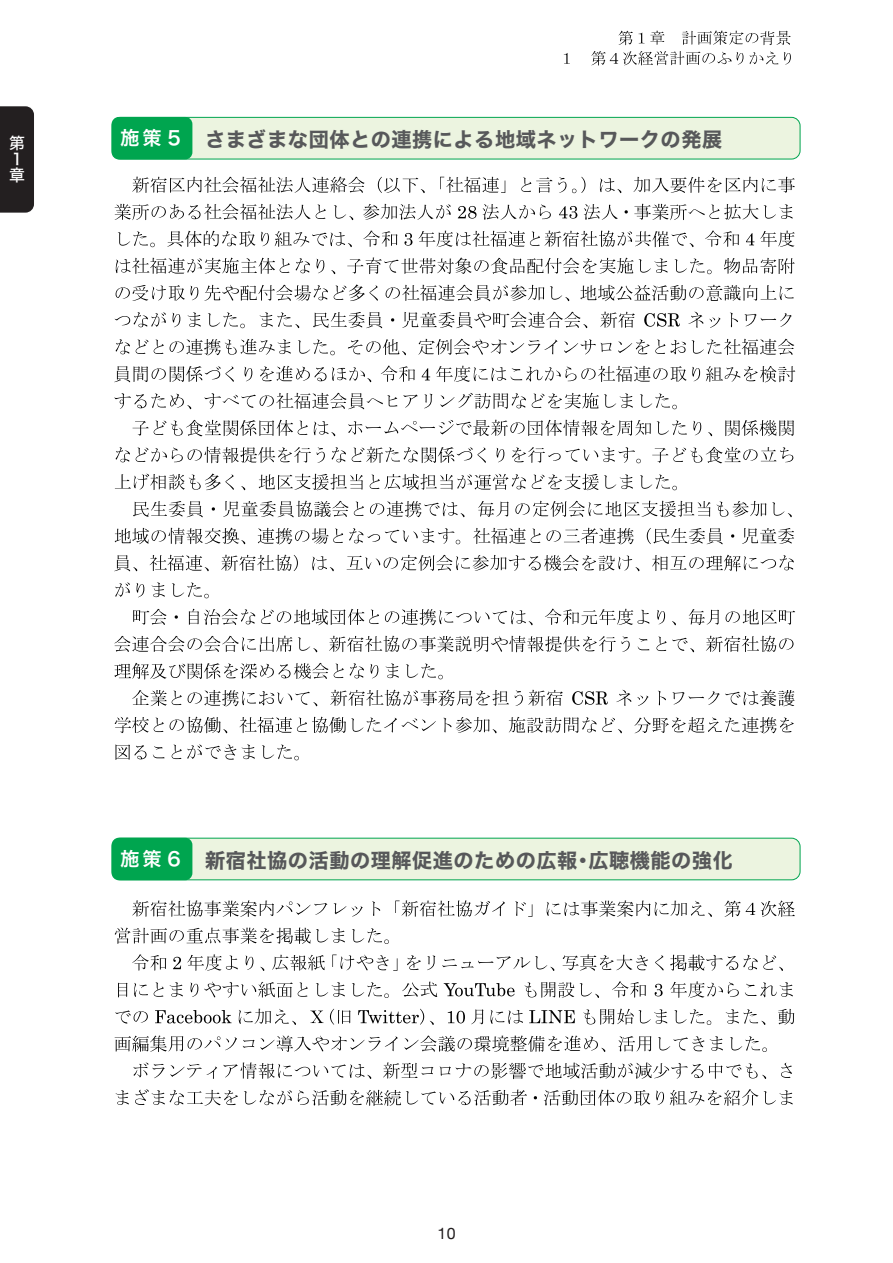
<style>
.page{position:relative;width:893px;height:1263px;background:#fff}
.page>*{position:absolute;margin:0;border:0;box-sizing:border-box;transform-origin:0 0}
.t1{font:20.25px "Hira Kaku Std W7";letter-spacing:.025em;color:#57585a}
.t2{font:15.9px/15.9px "Hira Kaku Std W5";color:#fff}
.t3{font:15.9px "Helvetica Neue";color:#231f20}
.s1{font-family:"Hira Kaku Std W6";font-size:19.2px;color:#fff}
</style>
<div class="page">
<svg style="left:618px;top:31px;width:46px;height:14px"></svg>
<svg style="left:682px;top:30px;width:109px;height:15px"></svg>
<svg style="left:564px;top:53px;width:6px;height:11px"></svg>
<svg style="left:591px;top:51px;width:200px;height:15px"></svg>
<svg style="left:132px;top:177px;width:293px;height:16px"></svg>
<svg style="left:440px;top:177px;width:65px;height:16px"></svg>
<svg style="left:521px;top:177px;width:64px;height:16px"></svg>
<svg style="left:600px;top:178px;width:21px;height:15px"></svg>
<svg style="left:633px;top:177px;width:162px;height:16px"></svg>
<svg style="left:115px;top:204px;width:336px;height:16px"></svg>
<svg style="left:458px;top:206px;width:18px;height:13px"></svg>
<svg style="left:483px;top:204px;width:68px;height:16px"></svg>
<svg style="left:559px;top:206px;width:18px;height:13px"></svg>
<svg style="left:584px;top:204px;width:209px;height:16px"></svg>
<svg style="left:118px;top:231px;width:37px;height:16px"></svg>
<svg style="left:167px;top:231px;width:102px;height:16px"></svg>
<svg style="left:275px;top:231px;width:123px;height:16px"></svg>
<svg style="left:404px;top:233px;width:8px;height:13px"></svg>
<svg style="left:418px;top:231px;width:321px;height:16px"></svg>
<svg style="left:746px;top:233px;width:8px;height:12px"></svg>
<svg style="left:760px;top:231px;width:35px;height:16px"></svg>
<svg style="left:116px;top:257px;width:679px;height:17px"></svg>
<svg style="left:116px;top:284px;width:678px;height:17px"></svg>
<svg style="left:115px;top:312px;width:520px;height:16px"></svg>
<svg style="left:644px;top:313px;width:36px;height:14px"></svg>
<svg style="left:688px;top:312px;width:104px;height:16px"></svg>
<svg style="left:116px;top:339px;width:678px;height:16px"></svg>
<svg style="left:114px;top:366px;width:138px;height:16px"></svg>
<svg style="left:260px;top:366px;width:155px;height:16px"></svg>
<svg style="left:422px;top:368px;width:8px;height:12px"></svg>
<svg style="left:436px;top:366px;width:359px;height:16px"></svg>
<svg style="left:114px;top:393px;width:563px;height:16px"></svg>
<svg style="left:133px;top:420px;width:536px;height:16px"></svg>
<svg style="left:672px;top:421px;width:29px;height:14px"></svg>
<svg style="left:708px;top:420px;width:86px;height:16px"></svg>
<svg style="left:116px;top:447px;width:661px;height:16px"></svg>
<svg style="left:780px;top:447px;width:13px;height:15px"></svg>
<svg style="left:115px;top:473px;width:394px;height:17px"></svg>
<svg style="left:512px;top:474px;width:165px;height:16px"></svg>
<svg style="left:133px;top:501px;width:659px;height:16px"></svg>
<svg style="left:115px;top:528px;width:679px;height:16px"></svg>
<svg style="left:114px;top:555px;width:95px;height:16px"></svg>
<svg style="left:221px;top:555px;width:418px;height:16px"></svg>
<svg style="left:652px;top:555px;width:142px;height:17px"></svg>
<svg style="left:115px;top:582px;width:94px;height:16px"></svg>
<svg style="left:133px;top:609px;width:400px;height:16px"></svg>
<svg style="left:545px;top:609px;width:250px;height:16px"></svg>
<svg style="left:114px;top:636px;width:203px;height:16px"></svg>
<svg style="left:329px;top:636px;width:365px;height:16px"></svg>
<svg style="left:706px;top:636px;width:87px;height:16px"></svg>
<svg style="left:114px;top:663px;width:329px;height:17px"></svg>
<svg style="left:132px;top:690px;width:185px;height:16px"></svg>
<svg style="left:330px;top:690px;width:233px;height:16px"></svg>
<svg style="left:572px;top:691px;width:36px;height:14px"></svg>
<svg style="left:616px;top:690px;width:179px;height:16px"></svg>
<svg style="left:115px;top:717px;width:500px;height:16px"></svg>
<svg style="left:618px;top:717px;width:176px;height:16px"></svg>
<svg style="left:116px;top:744px;width:183px;height:16px"></svg>
<svg style="left:132px;top:900px;width:400px;height:17px"></svg>
<svg style="left:547px;top:900px;width:208px;height:17px"></svg>
<svg style="left:761px;top:900px;width:34px;height:17px"></svg>
<svg style="left:115px;top:927px;width:274px;height:17px"></svg>
<svg style="left:132px;top:954px;width:34px;height:17px"></svg>
<svg style="left:173px;top:957px;width:8px;height:12px"></svg>
<svg style="left:187px;top:954px;width:77px;height:17px"></svg>
<svg style="left:272px;top:955px;width:53px;height:16px"></svg>
<svg style="left:332px;top:954px;width:451px;height:17px"></svg>
<svg style="left:118px;top:981px;width:319px;height:17px"></svg>
<svg style="left:444px;top:983px;width:71px;height:13px"></svg>
<svg style="left:525px;top:982px;width:49px;height:16px"></svg>
<svg style="left:580px;top:981px;width:66px;height:17px"></svg>
<svg style="left:655px;top:984px;width:8px;height:12px"></svg>
<svg style="left:670px;top:981px;width:69px;height:17px"></svg>
<svg style="left:745px;top:982px;width:48px;height:15px"></svg>
<svg style="left:115px;top:1010px;width:33px;height:13px"></svg>
<svg style="left:155px;top:1010px;width:77px;height:13px"></svg>
<svg style="left:239px;top:1009px;width:57px;height:16px"></svg>
<svg style="left:310px;top:1010px;width:14px;height:13px"></svg>
<svg style="left:330px;top:1009px;width:21px;height:16px"></svg>
<svg style="left:358px;top:1009px;width:66px;height:16px"></svg>
<svg style="left:448px;top:1011px;width:17px;height:12px"></svg>
<svg style="left:471px;top:1009px;width:13px;height:15px"></svg>
<svg style="left:490px;top:1010px;width:33px;height:14px"></svg>
<svg style="left:529px;top:1010px;width:46px;height:13px"></svg>
<svg style="left:583px;top:1009px;width:211px;height:16px"></svg>
<svg style="left:115px;top:1035px;width:652px;height:17px"></svg>
<svg style="left:133px;top:1062px;width:608px;height:17px"></svg>
<svg style="left:746px;top:1063px;width:20px;height:16px"></svg>
<svg style="left:781px;top:1063px;width:11px;height:15px"></svg>
<svg style="left:116px;top:1089px;width:643px;height:17px"></svg>
<svg style="left:764px;top:1090px;width:29px;height:15px"></svg>
<div style="left:0;top:106px;width:34px;height:107px;background:#231f20"></div>
<div style="left:112px;top:838px;width:688px;height:42px;background:#ecf4e0;border-radius:9px"></div>
<div style="left:112px;top:838px;width:688px;height:42px;border:1px solid #00a54f;border-radius:9px"></div>
<div style="left:112px;top:838px;width:80px;height:42px;background:#00a54f;border-radius:7px"></div>
<div style="left:112px;top:117px;width:688px;height:42px;background:#ecf4e0;border-radius:9px"></div>
<div style="left:112px;top:117px;width:688px;height:42px;border:1px solid #00a54f;border-radius:9px"></div>
<div style="left:112px;top:117px;width:80px;height:42px;background:#00a54f;border-radius:7px"></div>
<p class="t2" style="left:9px;top:135px;width:17px">第<br>１章</p>
<p class="t1" style="left:120px;top:123px;width:603px"><span class="s1">施策５</span> さまざまな団体との連携による地域ネットワークの発展</p>
<p class="t1" style="left:120px;top:844px;width:614px"><span class="s1">施策６</span> 新宿社協の活動の理解促進のための広報・広聴機能の強化</p>
<p class="t3" style="left:437px;top:1222px;width:20px">10</p>
</div>
